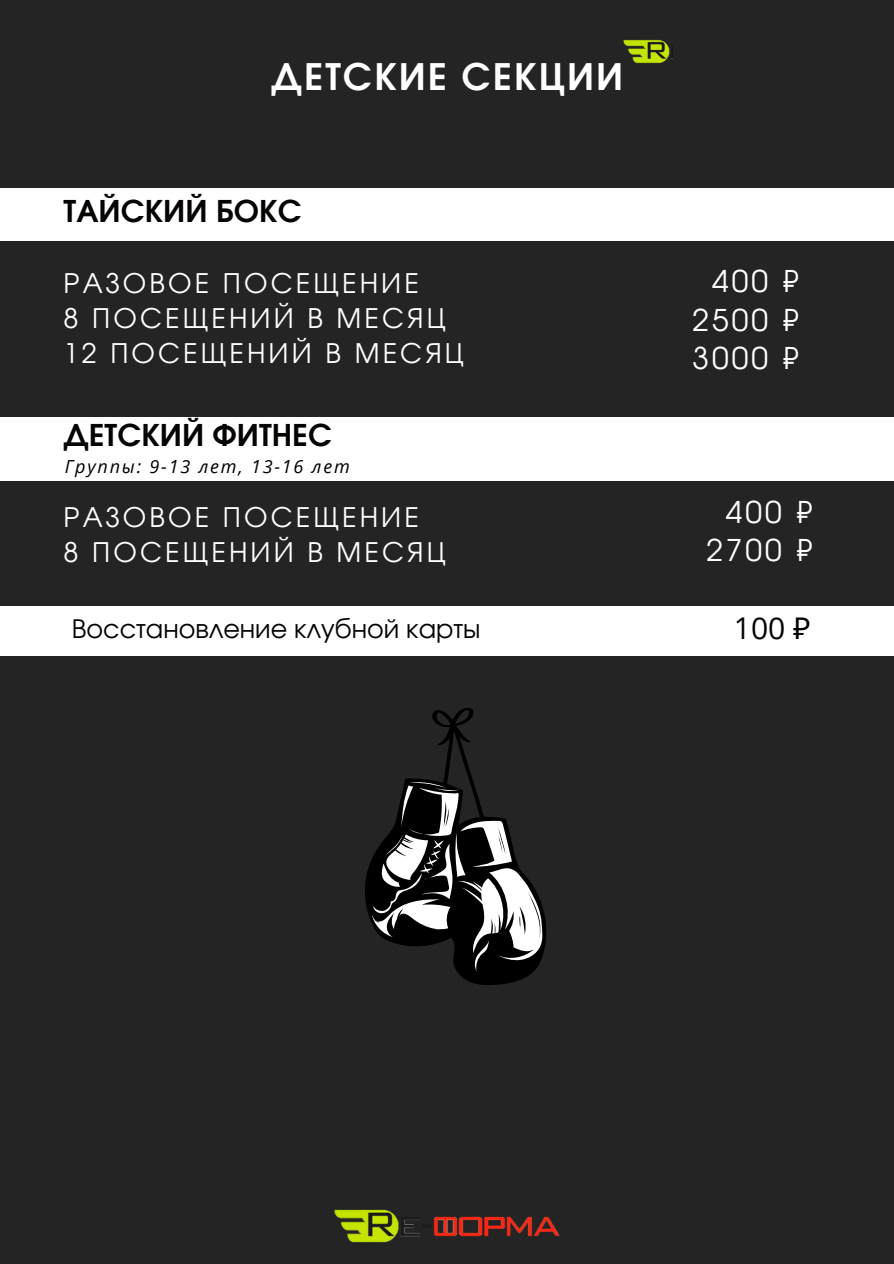
<style>
.page{position:relative;width:894px;height:1264px;background:#fff}
.page>*{position:absolute;margin:0;border:0;box-sizing:border-box;transform-origin:0 0}
.t1{font:700 36.6px "Evolventa";letter-spacing:.055em;color:#fff}
.t2{font:700 30px "Evolventa";color:#050403}
.t3{font:30px "Evolventa";letter-spacing:.1em;color:#fff}
.t4{font:30px "Open Sans";color:#050403}
.t5{font:27px "Evolventa";letter-spacing:.115em;color:#fff}
.t6{font:25.5px "Evolventa";color:#050403}
.t7{font:italic 18px "Open Sans";letter-spacing:.1em;color:#000}
.s1{font-family:"Noto Sans"}
</style>
<div class="page">
<div style="left:0;top:0;width:893px;height:1263px;background:#242424"></div>
<div style="left:0;top:188px;width:893px;height:52px;background:#fff"></div>
<img style="left:334px;top:1209px;width:226px;height:34px">
<img style="left:623px;top:39px;width:49px;height:25px">
<svg style="left:365px;top:708px;width:182px;height:277px"></svg>
<div style="left:0;top:417px;width:893px;height:63px;background:#fff"></div>
<div style="left:0;top:606px;width:893px;height:49px;background:#fff"></div>
<p class="t1" style="left:271px;top:61px;width:353px">ДЕТСКИЕ СЕКЦИИ</p>
<p class="t2" style="left:64px;top:198px;width:239px">ТАЙСКИЙ БОКС</p>
<p class="t5" style="left:64px;top:271px;width:356px">РАЗОВОЕ ПОСЕЩЕНИЕ</p>
<p class="t5" style="left:64px;top:306px;width:383px">8 ПОСЕЩЕНИЙ В МЕСЯЦ</p>
<p class="t5" style="left:64px;top:341px;width:402px">12 ПОСЕЩЕНИЙ В МЕСЯЦ</p>
<p class="t2" style="left:64px;top:422px;width:270px">ДЕТСКИЙ ФИТНЕС</p>
<p class="t7" style="left:65px;top:454px;width:286px">Группы: 9-13 лет, 13-16 лет</p>
<p class="t5" style="left:64px;top:506px;width:356px">РАЗОВОЕ ПОСЕЩЕНИЕ</p>
<p class="t5" style="left:64px;top:540px;width:383px">8 ПОСЕЩЕНИЙ В МЕСЯЦ</p>
<p class="t3" style="left:712px;top:268px;width:88px">400 ₽</p>
<p class="t3" style="left:692px;top:306px;width:108px">2500 ₽</p>
<p class="t3" style="left:692px;top:345px;width:108px">3000 ₽</p>
<p class="t3" style="left:725px;top:498px;width:88px">400 ₽</p>
<p class="t3" style="left:706px;top:537px;width:108px">2700 ₽</p>
<p class="t6" style="left:72px;top:617px;width:410px">Восстановление клубной карты</p>
<p class="t4" style="left:733px;top:606px;width:78px">100 <span class="s1">₽</span></p>
</div>
